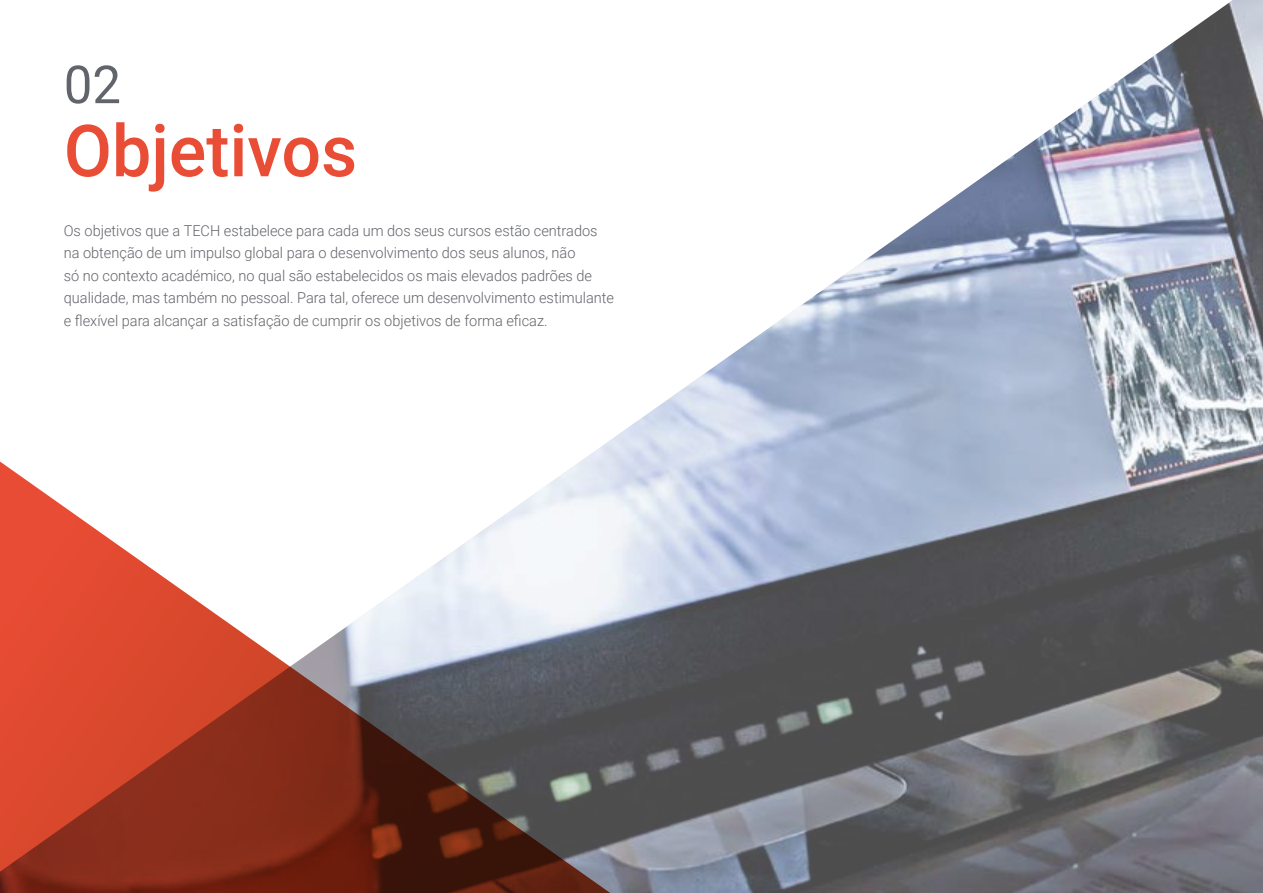
<style>
.page{position:relative;width:1263px;height:893px;background:#fff}
.page>*{position:absolute;margin:0;border:0;box-sizing:border-box;transform-origin:0 0}
.t1{font:500 72px "Roboto";color:#e94d35}
.t2{font:52.5px "Roboto";color:#61646a}
.t3{font:300 15px/22.5px "Roboto";color:#61646a}
</style>
<div class="page">
<img style="left:602px;top:0;width:661px;height:893px">
<svg style="left:0;top:446px;width:640px;height:447px"></svg>
<h2 class="t2" style="left:64px;top:48px;width:59px">02</h2>
<h1 class="t1" style="left:64px;top:100px;width:295px">Objetivos</h1>
<p class="t3" style="left:64px;top:218px;width:552px">Os objetivos que a TECH estabelece para cada um dos seus cursos estão centrados na obtenção de um impulso global para o desenvolvimento dos seus alunos, não<br>só no contexto académico, no qual são estabelecidos os mais elevados padrões de qualidade, mas também no pessoal. Para tal, oferece um desenvolvimento estimulante e flexível para alcançar a satisfação de cumprir os objetivos de forma eficaz.</p>
</div>
